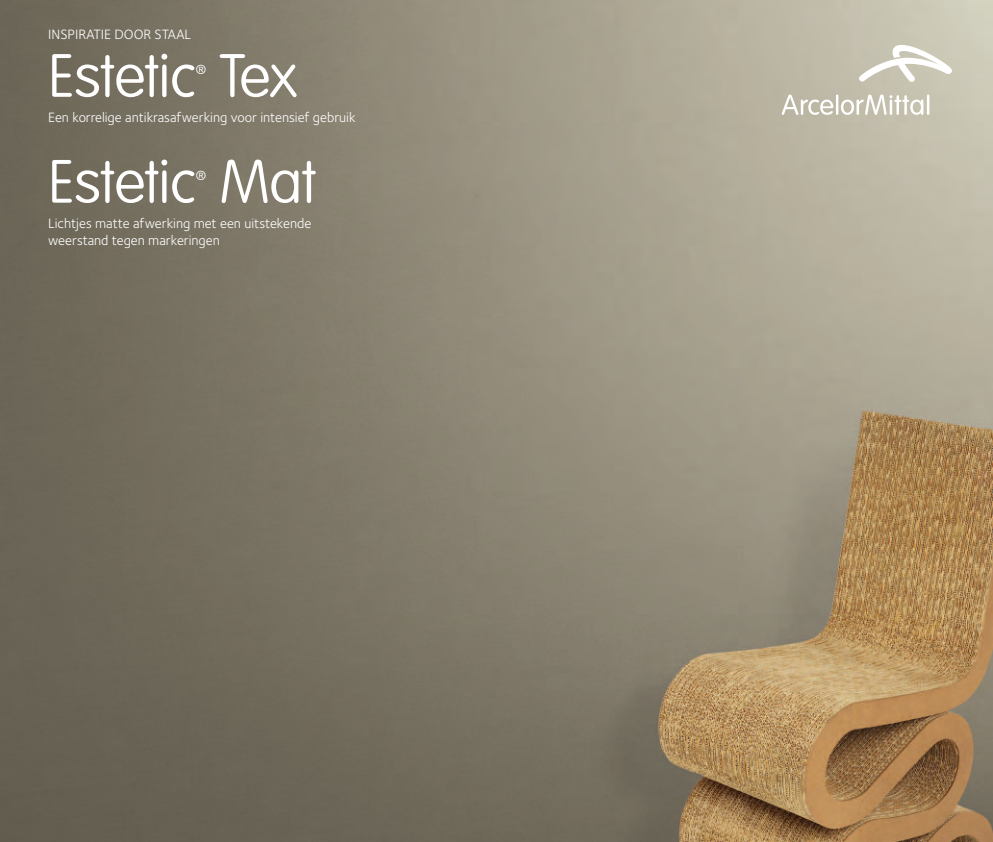
<style>
.page{position:relative;width:993px;height:842px;background:#fff}
.page>*{position:absolute;margin:0;border:0;box-sizing:border-box;transform-origin:0 0}
.t1{font:100 60px "VAG Rounded Std";letter-spacing:-.01em;color:#fff}
.t2{font:14px/17px "Foundry Sterling";color:#fff}
.t3{font:100 13px "VAG Rounded Std";color:#fff}
</style>
<div class="page">
<img style="left:0;top:0;width:992px;height:842px">
<svg style="left:858px;top:45px;width:93px;height:37px"></svg>
<hr style="left:835px;top:95px;width:3px;height:20px;background:#fff">
<svg style="left:781px;top:95px;width:52px;height:20px"></svg>
<hr style="left:926px;top:95px;width:3px;height:20px;background:#fff">
<svg style="left:840px;top:95px;width:83px;height:20px"></svg>
<p class="t2" style="left:48px;top:27px;width:144px">INSPIRATIE DOOR STAAL</p>
<h1 class="t1" style="left:48px;top:50px;width:250px">Estetic Tex</h1>
<p class="t3" style="left:196px;top:64px;width:12px">®</p>
<p class="t2" style="left:48px;top:111px;width:309px">Een korrelige antikrasafwerking voor intensief gebruik</p>
<h1 class="t1" style="left:48px;top:156px;width:269px">Estetic Mat</h1>
<p class="t3" style="left:196px;top:170px;width:12px">®</p>
<p class="t2" style="left:48px;top:216px;width:264px">Lichtjes matte afwerking met een uitstekende weerstand tegen markeringen</p>
</div>
